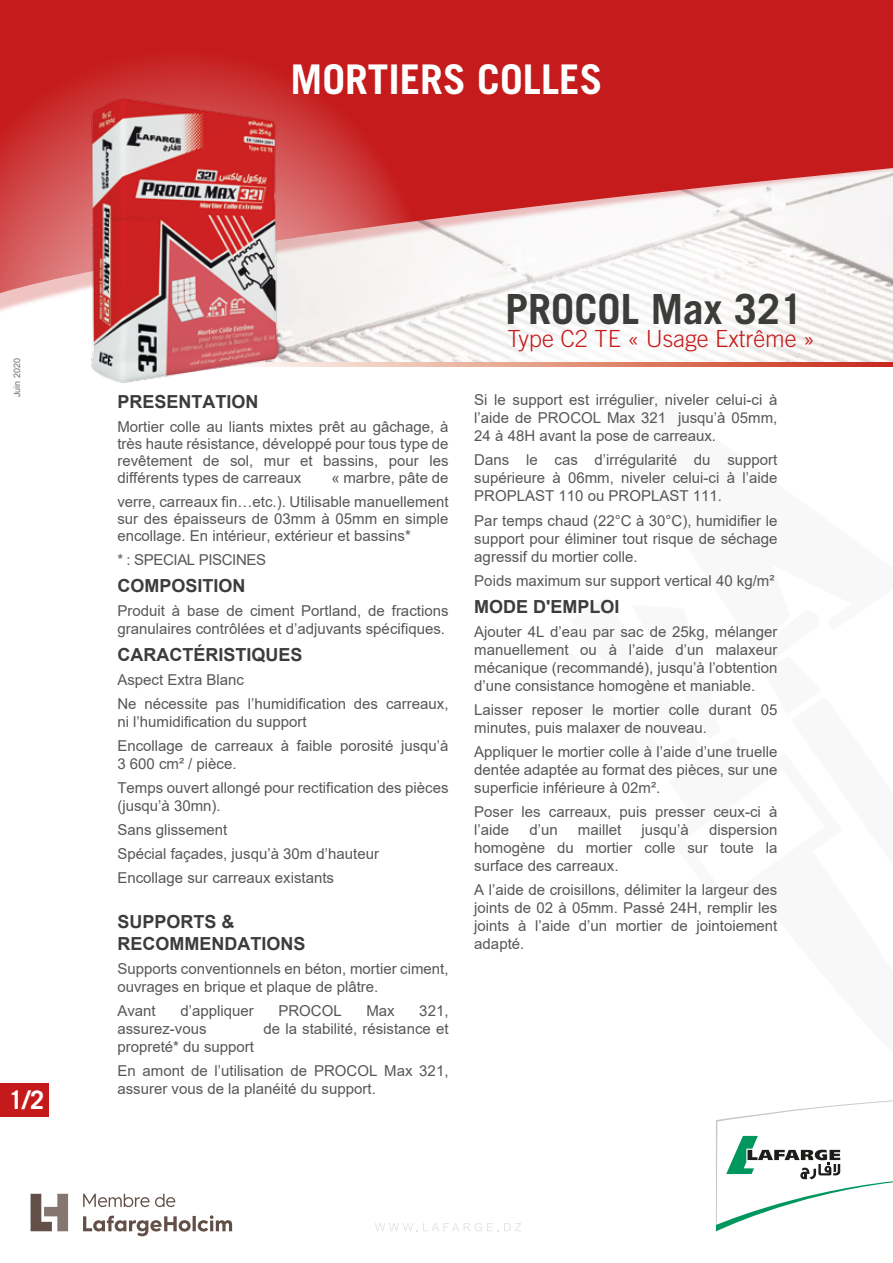
<style>
.page{position:relative;width:893px;height:1263px;background:#fff}
.page>*{position:absolute;margin:0;border:0;box-sizing:border-box;transform-origin:0 0}
.t1{font:700 41.55px "Trade Gothic LT Std";color:#3c3c3b}
.t2{font:700 40.95px "Trade Gothic LT Std";color:#fff}
.t3{font:700 25.5px "Trade Gothic LT Std";color:#fff}
.t4{font:300 23.55px "Trade Gothic LT Std";color:#c51a1b}
.t5{font:700 18px/21.6px "Arial";color:#3c3c3b}
.t6{font:15px/18px "Arial";color:#575756}
.t7{font:15px "Arial";letter-spacing:-.025em;color:#575756}
.t8{font:9px "Arial";color:#706f6f}
</style>
<div class="page">
<img style="left:0;top:299px;width:893px;height:64px">
<svg style="left:284px;top:363px;width:609px;height:4px;background:#e08c78"></svg>
<svg style="left:716px;top:1100px;width:177px;height:131px"></svg>
<svg style="left:375px;top:1223px;width:146px;height:8px"></svg>
<svg style="left:83px;top:1215px;width:149px;height:21px"></svg>
<svg style="left:31px;top:1194px;width:37px;height:37px"></svg>
<svg style="left:83px;top:1194px;width:92px;height:13px"></svg>
<div style="left:0;top:1083px;width:49px;height:33px;background:#c51a1b"></div>
<svg style="left:0;top:0;width:893px;height:293px"></svg>
<img style="left:85px;top:94px;width:199px;height:289px">
<h2 class="t2" style="left:290px;top:54px;width:313px">MORTIERS COLLES</h2>
<p class="t8" style="left:11px;top:397px;width:41px;rotate:-90deg">Juin 2020</p>
<h3 class="t3" style="left:9px;top:1084px;width:37px">1/2</h3>
<p class="t5" style="left:117px;top:391px;width:143px">PRESENTATION</p>
<p class="t6" style="left:117px;top:418px;width:333px;line-height:17.1px;text-align:justify">Mortier colle au liants mixtes prêt au gâchage, à très haute résistance, développé pour tous type de revêtement de sol, mur et bassins, pour les différents types de carreaux</p>
<p class="t6" style="left:117px;top:466px;width:333px;line-height:24px;text-align:right">« marbre, pâte de<br>verre, carreaux fin…etc.). Utilisable manuellement</p>
<p class="t6" style="left:117px;top:510px;width:333px;line-height:17.1px">sur des épaisseurs de 03mm à 05mm en simple encollage. En intérieur, extérieur et bassins*</p>
<p class="t7" style="left:117px;top:549px;width:150px">* : SPECIAL PISCINES</p>
<p class="t5" style="left:117px;top:575px;width:130px">COMPOSITION</p>
<p class="t6" style="left:117px;top:602px;width:333px">Produit à base de ciment Portland, de fractions granulaires contrôlées et d’adjuvants spécifiques.</p>
<p class="t5" style="left:117px;top:644px;width:187px">CARACTÉRISTIQUES</p>
<p class="t6" style="left:117px;top:668px;width:333px;line-height:24px">Aspect Extra Blanc<br>Ne nécessite pas l’humidification des carreaux,</p>
<p class="t6" style="left:117px;top:710px;width:333px;line-height:24px">ni l’humidification du support<br>Encollage de carreaux à faible porosité jusqu’à</p>
<p class="t6" style="left:117px;top:752px;width:333px;line-height:24px">3 600 cm² / pièce.<br>Temps ouvert allongé pour rectification des pièces</p>
<p class="t6" style="left:117px;top:794px;width:263px;line-height:24px">(jusqu’à 30mn).<br>Sans glissement<br>Spécial façades, jusqu’à 30m d’hauteur<br>Encollage sur carreaux existants</p>
<p class="t5" style="left:117px;top:911px;width:189px">SUPPORTS &amp;<br>RECOMMENDATIONS</p>
<p class="t6" style="left:117px;top:959px;width:333px">Supports conventionnels en béton, mortier ciment, ouvrages en brique et plaque de plâtre.</p>
<p class="t6" style="left:117px;top:1001px;width:40px">Avant</p>
<p class="t6" style="left:180px;top:1001px;width:75px">d’appliquer</p>
<p class="t6" style="left:278px;top:1001px;width:65px">PROCOL</p>
<p class="t6" style="left:366px;top:1001px;width:30px">Max</p>
<p class="t6" style="left:419px;top:1001px;width:31px">321,</p>
<p class="t6" style="left:117px;top:1019px;width:91px">assurez-vous</p>
<p class="t6" style="left:264px;top:1019px;width:186px">de la stabilité, résistance et</p>
<p class="t6" style="left:117px;top:1034px;width:333px;line-height:24px">propreté* du support<br>En amont de l’utilisation de PROCOL Max 321,</p>
<p class="t6" style="left:117px;top:1079px;width:260px">assurer vous de la planéité du support.</p>
<h1 class="t1" style="left:505px;top:284px;width:300px">PROCOL Max 321</h1>
<h3 class="t4" style="left:507px;top:325px;width:309px">Type C2 TE « Usage Extrême »</h3>
<p class="t6" style="left:474px;top:391px;width:305px;text-align:justify">Si le support est irrégulier, niveler celui-ci à l’aide de PROCOL Max 321 jusqu’à 05mm, 24 à 48H avant la pose de carreaux.</p>
<p class="t6" style="left:474px;top:451px;width:305px;text-align:justify">Dans le cas d’irrégularité du support supérieure à 06mm, niveler celui-ci à l’aide PROPLAST 110 ou PROPLAST 111.</p>
<p class="t6" style="left:474px;top:511px;width:305px;text-align:justify">Par temps chaud (22°C à 30°C), humidifier le support pour éliminer tout risque de séchage agressif du mortier colle.</p>
<p class="t6" style="left:474px;top:571px;width:302px">Poids maximum sur support vertical 40 kg/m²</p>
<p class="t5" style="left:474px;top:596px;width:147px">MODE D'EMPLOI</p>
<p class="t6" style="left:474px;top:622px;width:305px;text-align:justify">Ajouter 4L d’eau par sac de 25kg, mélanger manuellement ou à l’aide d’un malaxeur mécanique (recommandé), jusqu’à l’obtention d’une consistance homogène et maniable.</p>
<p class="t6" style="left:474px;top:700px;width:305px">Laisser reposer le mortier colle durant 05 minutes, puis malaxer de nouveau.</p>
<p class="t6" style="left:474px;top:742px;width:305px;text-align:justify">Appliquer le mortier colle à l’aide d’une truelle dentée adaptée au format des pièces, sur une superficie inférieure à 02m².</p>
<p class="t6" style="left:474px;top:802px;width:305px">Poser les carreaux, puis presser ceux-ci à l’aide</p>
<p class="t6" style="left:529px;top:820px;width:30px">d’un</p>
<p class="t6" style="left:578px;top:820px;width:45px">maillet</p>
<p class="t6" style="left:641px;top:820px;width:49px">jusqu’à</p>
<p class="t6" style="left:474px;top:820px;width:305px;text-align:justify;text-indent:235px">dispersion homogène du mortier colle sur toute la surface des carreaux.</p>
<p class="t6" style="left:474px;top:880px;width:305px;text-align:justify">A l’aide de croisillons, délimiter la largeur des joints de 02 à 05mm. Passé 24H, remplir les joints à l’aide d’un mortier de jointoiement adapté.</p>
</div>
